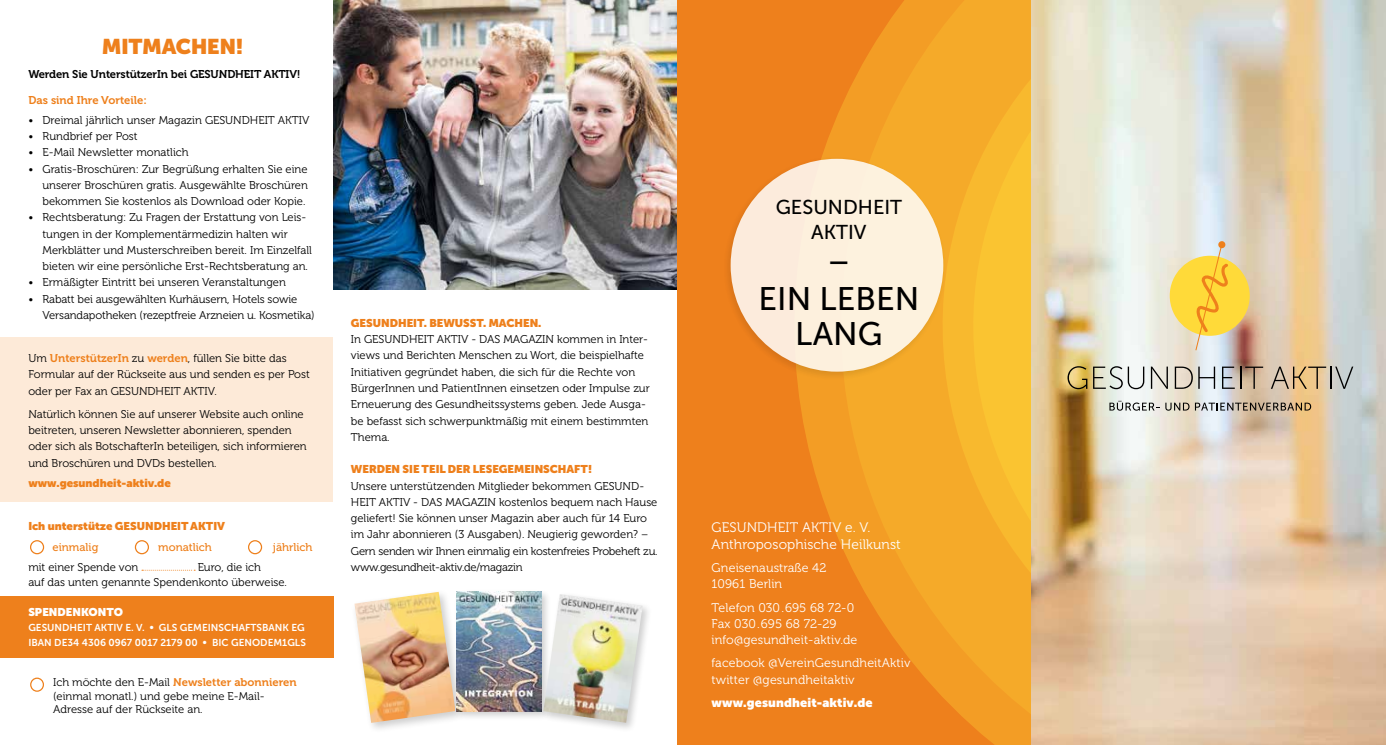
<style>
.page{position:relative;width:1386px;height:745px;background:#fff}
.page>*{position:absolute;margin:0;border:0;box-sizing:border-box;transform-origin:0 0}
.t1{font:32.5px/35.2px "Museo Sans 500";color:#000;text-align:center}
.t2{font:900 21.25px "Museo Sans Display";color:#ee801c}
.t3{font:20px/24.8px "Museo Sans 500";color:#000;text-align:center}
.t4{font:13.75px/16.5px "Museo 300";letter-spacing:.01em;color:#fff}
.t5{font:12.5px/16.2px "Museo 300";letter-spacing:.01em;color:#fff}
.t6{font:900 12.5px "Museo Sans Display";letter-spacing:.01em;color:#fff}
.t7{font:11.25px/16.2px "Museo 300";color:#000}
.t8{font:900 11.25px "Museo Sans Display";color:#ee801c}
.t9{font:11.25px "Museo 700";letter-spacing:-.01em;color:#000}
.t10{font:11.25px "Museo 500";color:#ee801c}
.t11{font:11.25px "Museo 700";color:#ee801c}
.t12{font:900 11.25px "Museo Sans Display";color:#fff}
.t13{font:11.12px/13.5px "Museo 300";color:#000}
.t14{font:11.12px "Museo 700";color:#ee801c}
.t15{font:10px/15px "Museo Sans 700";color:#fff}
.s1{font-family:"Museo 700";color:#ee801c}
.s2{font-family:"Museo 300";color:#000}
</style>
<div class="page">
<img style="left:333px;top:0;width:344px;height:289px">
<div style="left:677px;top:0;width:354px;height:744px;background:#ee801c"></div>
<svg style="left:797px;top:110px;width:43px;height:432px;fill:#f39d25"></svg>
<svg style="left:840px;top:0;width:191px;height:744px"></svg>
<svg style="left:941px;top:0;width:90px;height:716px;fill:#f5aa29"></svg>
<svg style="left:972px;top:0;width:59px;height:686px"></svg>
<div style="left:721px;top:155px;width:227px;height:226px;background:#000;opacity:.12"></div>
<div style="left:730px;top:159px;width:213px;height:212px;background:#fdf0dd;border-radius:50%"></div>
<img style="left:1031px;top:0;width:354px;height:744px">
<svg style="left:1067px;top:366px;width:20px;height:23px"></svg>
<svg style="left:1093px;top:366px;width:51px;height:23px"></svg>
<svg style="left:1150px;top:366px;width:17px;height:22px"></svg>
<svg style="left:1174px;top:366px;width:18px;height:22px"></svg>
<svg style="left:1198px;top:366px;width:17px;height:22px"></svg>
<svg style="left:1222px;top:366px;width:12px;height:22px"></svg>
<svg style="left:1240px;top:366px;width:23px;height:22px"></svg>
<svg style="left:1270px;top:366px;width:56px;height:22px"></svg>
<hr style="left:1329px;top:366px;width:2px;height:22px;background:#000">
<svg style="left:1335px;top:366px;width:18px;height:22px"></svg>
<div style="left:1169px;top:255px;width:80px;height:80px;background:#ffda39;border-radius:50%"></div>
<svg style="left:1194px;top:240px;width:35px;height:111px"></svg>
<svg style="left:1109px;top:400px;width:50px;height:10px"></svg>
<svg style="left:1165px;top:402px;width:146px;height:8px"></svg>
<div style="left:351px;top:588px;width:115px;height:145px;background:#000;opacity:.2"></div>
<img style="left:354px;top:591px;width:101px;height:131px">
<div style="left:453px;top:588px;width:98px;height:133px;background:#000;opacity:.2"></div>
<img style="left:457px;top:591px;width:83px;height:119px">
<div style="left:540px;top:590px;width:112px;height:142px;background:#000;opacity:.2"></div>
<img style="left:543px;top:593px;width:99px;height:129px">
<div style="left:0;top:337px;width:333px;height:164px;background:#fdead8"></div>
<div style="left:30px;top:539px;width:14px;height:15px;border:1px solid #ee801c;border-radius:50%"></div>
<div style="left:0;top:595px;width:333px;height:62px;background:#ee801c"></div>
<svg style="left:142px;top:569px;width:53px;height:1px"></svg>
<div style="left:135px;top:539px;width:14px;height:15px;border:1px solid #ee801c;border-radius:50%"></div>
<div style="left:248px;top:539px;width:14px;height:15px;border:1px solid #ee801c;border-radius:50%"></div>
<div style="left:30px;top:677px;width:14px;height:14px;border:1px solid #ee801c;border-radius:50%"></div>
<h2 class="t2" style="left:102px;top:34px;width:143px">MITMACHEN!</h2>
<p class="t9" style="left:28px;top:67px;width:274px">Werden Sie UnterstützerIn bei GESUNDHEIT AKTIV!</p>
<p class="t11" style="left:28px;top:94px;width:120px">Das sind Ihre Vorteile:</p>
<p class="t7" style="left:28px;top:112px;width:282px">• Dreimal jährlich unser Magazin GESUNDHEIT AKTIV</p>
<p class="t7" style="left:28px;top:128px;width:111px">• Rundbrief per Post</p>
<p class="t7" style="left:28px;top:144px;width:162px">• E-Mail Newsletter monatlich</p>
<p class="t7" style="left:43px;top:161px;width:267px;text-align:justify;text-indent:-14px">• Gratis-Broschüren: Zur Begrüßung erhalten Sie eine unserer Broschüren gratis. Ausgewählte Broschüren bekommen Sie kostenlos als Download oder Kopie.</p>
<p class="t7" style="left:43px;top:209px;width:271px;text-indent:-14px">• Rechtsberatung: Zu Fragen der Erstattung von Leis&shy;tungen in der Komplementärmedizin halten wir Merkblätter und Musterschreiben bereit. Im Einzelfall bieten wir eine persönliche Erst-Rechtsberatung an.</p>
<p class="t7" style="left:28px;top:274px;width:259px">• Ermäßigter Eintritt bei unseren Veranstaltungen</p>
<p class="t7" style="left:43px;top:291px;width:274px;text-indent:-14px">• Rabatt bei ausgewählten Kurhäusern, Hotels sowie<br>Versandapotheken (rezeptfreie Arzneien u. Kosmetika)</p>
<p class="t7" style="left:28px;top:350px;width:283px">Um <span class="s1">UnterstützerIn</span> zu <span class="s1">werden</span>, füllen Sie bitte das<br>Formular auf der Rückseite aus und senden es per Post oder per Fax an GESUNDHEIT AKTIV.</p>
<p class="t7" style="left:28px;top:406px;width:280px">Natürlich können Sie auf unserer Website auch online beitreten, unseren Newsletter abonnieren, spenden oder sich als BotschafterIn beteiligen, sich informieren und Broschüren und DVDs bestellen.</p>
<p class="t8" style="left:28px;top:475px;width:144px">www.gesundheit-aktiv.de</p>
<p class="t8" style="left:28px;top:519px;width:198px">Ich unterstütze GESUNDHEIT AKTIV</p>
<p class="t10" style="left:53px;top:540px;width:47px">einmalig</p>
<p class="t10" style="left:158px;top:540px;width:55px">monatlich</p>
<p class="t10" style="left:273px;top:540px;width:41px">jährlich</p>
<p class="t7" style="left:28px;top:558px;width:112px">mit einer Spende von</p>
<p class="t7" style="left:28px;top:559px;width:260px;line-height:15px;text-indent:169px">Euro, die ich<br>auf das unten genannte Spendenkonto überweise.</p>
<p class="t12" style="left:28px;top:605px;width:96px">SPENDENKONTO</p>
<p class="t15" style="left:28px;top:619px;width:279px">GESUNDHEIT AKTIV E. V. • GLS GEMEINSCHAFTSBANK EG<br>IBAN DE34 4306 0967 0017 2179 00 • BIC GENODEM1GLS</p>
<p class="t14" style="left:53px;top:675px;width:245px"><span class="s2">Ich möchte den E-Mail</span> Newsletter abonnieren</p>
<p class="t13" style="left:53px;top:689px;width:213px">(einmal monatl.) und gebe meine E-Mail-<br>Adresse auf der Rückseite an.</p>
<p class="t8" style="left:351px;top:316px;width:192px">GESUNDHEIT. BEWUSST. MACHEN.</p>
<p class="t7" style="left:351px;top:331px;width:300px">In GESUNDHEIT AKTIV - DAS MAGAZIN kommen in Inter&shy;views und Berichten Menschen zu Wort, die beispielhafte Initiativen gegründet haben, die sich für die Rechte von BürgerInnen und PatientInnen einsetzen oder Impulse zur Erneuerung des Gesundheitssystems geben. Jede Ausga&shy;be befasst sich schwerpunktmäßig mit einem bestimmten Thema.</p>
<p class="t8" style="left:351px;top:462px;width:242px">WERDEN SIE TEIL DER LESEGEMEINSCHAFT!</p>
<p class="t7" style="left:351px;top:477px;width:308px">Unsere unterstützenden Mitglieder bekommen GESUND-HEIT AKTIV - DAS MAGAZIN kostenlos bequem nach Hause geliefert! Sie können unser Magazin aber auch für 14 Euro im Jahr abonnieren (3 Ausgaben). Neugierig geworden? – Gern senden wir Ihnen einmalig ein kostenfreies Probeheft zu. www.gesundheit-aktiv.de/magazin</p>
<h3 class="t3" style="left:775px;top:195px;width:128px">GESUNDHEIT<br>AKTIV</h3>
<h1 class="t1" style="left:758px;top:245px;width:162px">–<br>EIN LEBEN<br>LANG</h1>
<p class="t4" style="left:711px;top:519px;width:191px">GESUNDHEIT AKTIV e. V.<br>Anthroposophische Heilkunst</p>
<p class="t5" style="left:711px;top:559px;width:117px">Gneisenaustraße 42<br>10961 Berlin</p>
<p class="t5" style="left:711px;top:599px;width:147px">Telefon 030.695 68 72-0<br>Fax 030.695 68 72-29 info@gesundheit-aktiv.de</p>
<p class="t5" style="left:711px;top:654px;width:200px">facebook @VereinGesundheitAktiv twitter @gesundheitaktiv</p>
<p class="t6" style="left:711px;top:695px;width:162px">www.gesundheit-aktiv.de</p>
</div>
